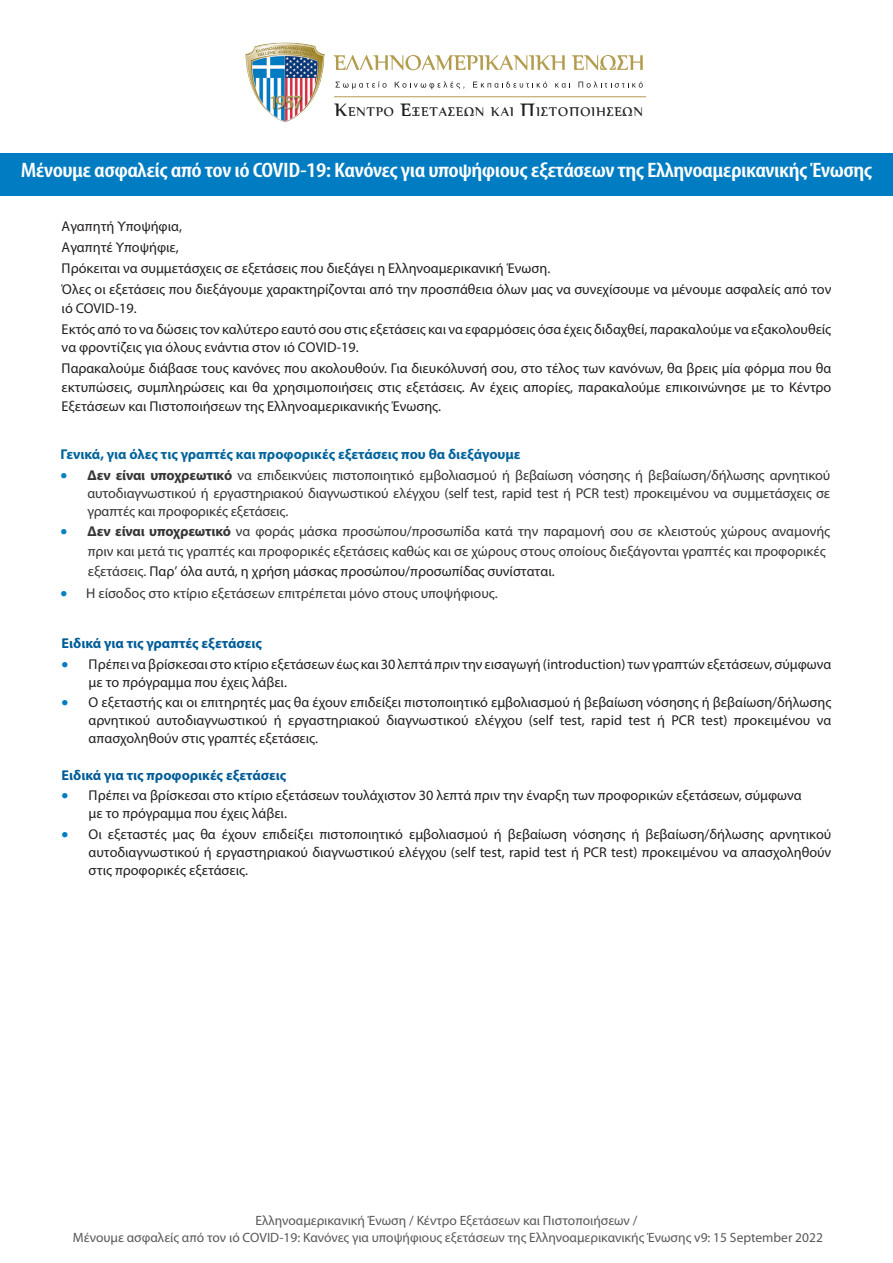
<style>
.page{position:relative;width:893px;height:1263px;background:#fff}
.page>*{position:absolute;margin:0;border:0;box-sizing:border-box;transform-origin:0 0}
.t1{font:600 condensed 21px "Myriad Pro";letter-spacing:-.02em;color:#fff;scale:1.2 1}
.List_Paragraph{font:14.25px/18px "Myriad Pro";color:#231f20}
.t2{font:14.25px/18px "Myriad Pro";color:#373535;text-align:justify}
.t3{font:700 14.25px "Myriad Pro";color:#00649c}
.t4{font:700 14.25px "Myriad Pro";color:#005c98}
.List_Paragraph-2{font:13.5px "Myriad Pro";color:#57585a}
.t5{font:12.45px "PF Venture Solid";letter-spacing:.07em;color:#231f20}
.s1{font-size:17.7px}
.s2{color:#0881c4}
.s3{font-weight:700}
.s4{color:#231f20}
.s5{color:#007cc2}
</style>
<div class="page">
<img style="left:246px;top:43px;width:36px;height:77px">
<svg style="left:334px;top:55px;width:231px;height:15px"></svg>
<svg style="left:572px;top:55px;width:71px;height:15px"></svg>
<svg style="left:336px;top:82px;width:51px;height:7px"></svg>
<svg style="left:395px;top:81px;width:69px;height:8px"></svg>
<svg style="left:473px;top:82px;width:74px;height:6px"></svg>
<svg style="left:555px;top:83px;width:15px;height:5px"></svg>
<svg style="left:578px;top:81px;width:65px;height:7px"></svg>
<hr style="left:334px;top:96px;width:312px;height:1px;background:#b39c4e">
<div style="left:0;top:153px;width:893px;height:43px;background:#007cc2"></div>
<p class="t5" style="left:334px;top:104px;width:310px"><span class="s1">Κ</span>ΕΝΤΡΟ <span class="s1">Ε</span>ΞΕΤΑΣΕΩΝ ΚΑΙ <span class="s1">Π</span>ΙΣΤΟΠΟΙΗΣΕΩΝ</p>
<p class="t1" style="left:21px;top:157px;width:711px">Μένουμε ασφαλείς από τον ιό COVID-19: Κανόνες για υποψήφιους εξετάσεων της Ελληνοαμερικανικής Ένωσης</p>
<p class="List_Paragraph" style="left:62px;top:217px;width:122px">Αγαπητή Υποψήφια,</p>
<p class="List_Paragraph" style="left:62px;top:238px;width:119px">Αγαπητέ Υποψήφιε,</p>
<p class="List_Paragraph" style="left:62px;top:259px;width:490px">Πρόκειται να συμμετάσχεις σε εξετάσεις που διεξάγει η Ελληνοαμερικανική Ένωση.</p>
<p class="List_Paragraph" style="left:62px;top:279px;width:771px;line-height:18.8px">Όλες οι εξετάσεις που διεξάγουμε χαρακτηρίζονται από την προσπάθεια όλων μας να συνεχίσουμε να μένουμε ασφαλείς από τον ιό COVID-19.</p>
<p class="List_Paragraph" style="left:62px;top:319px;width:771px;line-height:18.8px">Εκτός από το να δώσεις τον καλύτερο εαυτό σου στις εξετάσεις και να εφαρμόσεις όσα έχεις διδαχθεί, παρακαλούμε να εξακολουθείς να φροντίζεις για όλους ενάντια στον ιό COVID-19.</p>
<p class="List_Paragraph" style="left:62px;top:359px;width:771px;line-height:18.8px;text-align:justify">Παρακαλούμε διάβασε τους κανόνες που ακολουθούν. Για διευκόλυνσή σου, στο τέλος των κανόνων, θα βρεις μία φόρμα που θα εκτυπώσεις, συμπληρώσεις και θα χρησιμοποιήσεις στις εξετάσεις. Αν έχεις απορίες, παρακαλούμε επικοινώνησε με το Κέντρο Εξετάσεων και Πιστοποιήσεων της Ελληνοαμερικανικής Ένωσης.</p>
<p class="t3" style="left:61px;top:445px;width:461px">Γενικά, για όλες τις γραπτές και προφορικές εξετάσεις που θα διεξάγουμε</p>
<p class="t2" style="left:88px;top:466px;width:744px;text-indent:-27px"><span class="s2">•</span> <span class="s3">Δεν είναι υποχρεωτικό</span> να επιδεικνύεις πιστοποιητικό εμβολιασμού ή βεβαίωση νόσησης ή βεβαίωση/δήλωσης αρνητικού αυτοδιαγνωστικού ή εργαστηριακού διαγνωστικού ελέγχου (self test, rapid test ή PCR test) προκειμένου να συμμετάσχεις σε γραπτές και προφορικές εξετάσεις.</p>
<p class="t2" style="left:88px;top:521px;width:744px;line-height:20.1px;text-align:left;text-indent:-27px"><span class="s2">•</span> <span class="s3">Δεν είναι υποχρεωτικό</span> να φοράς μάσκα προσώπου/προσωπίδα κατά την παραμονή σου σε κλειστούς χώρους αναμονής πριν και μετά τις γραπτές και προφορικές εξετάσεις καθώς και σε χώρους στους οποίους διεξάγονται γραπτές και προφορικές εξετάσεις. <span class="s4">Παρ’ όλα αυτά, η χρήση μάσκας προσώπου/προσωπίδας συνίσταται.</span></p>
<p class="t2" style="left:61px;top:584px;width:439px"><span class="s2">•</span> Η είσοδος στο κτίριο εξετάσεων επιτρέπεται μόνο στους υποψήφιους.</p>
<p class="t4" style="left:62px;top:634px;width:202px">Ειδικά για τις γραπτές εξετάσεις</p>
<p class="List_Paragraph" style="left:89px;top:655px;width:744px;text-indent:-27px"><span class="s5">•</span> Πρέπει να βρίσκεσαι στο κτίριο εξετάσεων έως και 30 λεπτά πριν την εισαγωγή (introduction) των γραπτών εξετάσεων, σύμφωνα με το πρόγραμμα που έχεις λάβει.</p>
<p class="List_Paragraph" style="left:89px;top:693px;width:744px;text-align:justify;text-indent:-27px"><span class="s5">•</span> Ο εξεταστής και οι επιτηρητές μας θα έχουν επιδείξει πιστοποιητικό εμβολιασμού ή βεβαίωση νόσησης ή βεβαίωση/δήλωσης αρνητικού αυτοδιαγνωστικού ή εργαστηριακού διαγνωστικού ελέγχου (self test, rapid test ή PCR test) προκειμένου να απασχοληθούν στις γραπτές εξετάσεις.</p>
<p class="t4" style="left:62px;top:765px;width:226px">Ειδικά για τις προφορικές εξετάσεις</p>
<p class="List_Paragraph" style="left:89px;top:786px;width:714px;text-indent:-27px"><span class="s5">•</span> Πρέπει να βρίσκεσαι στο κτίριο εξετάσεων τουλάχιστον 30 λεπτά πριν την έναρξη των προφορικών εξετάσεων, σύμφωνα με το πρόγραμμα που έχεις λάβει.</p>
<p class="List_Paragraph" style="left:89px;top:825px;width:744px;text-align:justify;text-indent:-27px"><span class="s5">•</span> Οι εξεταστές μας θα έχουν επιδείξει πιστοποιητικό εμβολιασμού ή βεβαίωση νόσησης ή βεβαίωση/δήλωσης αρνητικού αυτοδιαγνωστικού ή εργαστηριακού διαγνωστικού ελέγχου (self test, rapid test ή PCR test) προκειμένου να απασχοληθούν στις προφορικές εξετάσεις.</p>
<p class="List_Paragraph-2" style="left:256px;top:1212px;width:383px">Ελληνοαμερικανική Ένωση / Κέντρο Εξετάσεων και Πιστοποιήσεων /</p>
<p class="List_Paragraph-2" style="left:73px;top:1229px;width:752px">Μένουμε ασφαλείς από τον ιό COVID-19: Κανόνες για υποψήφιους εξετάσεων της Ελληνοαμερικανικής Ένωσης v9: 15 September 2022</p>
</div>
